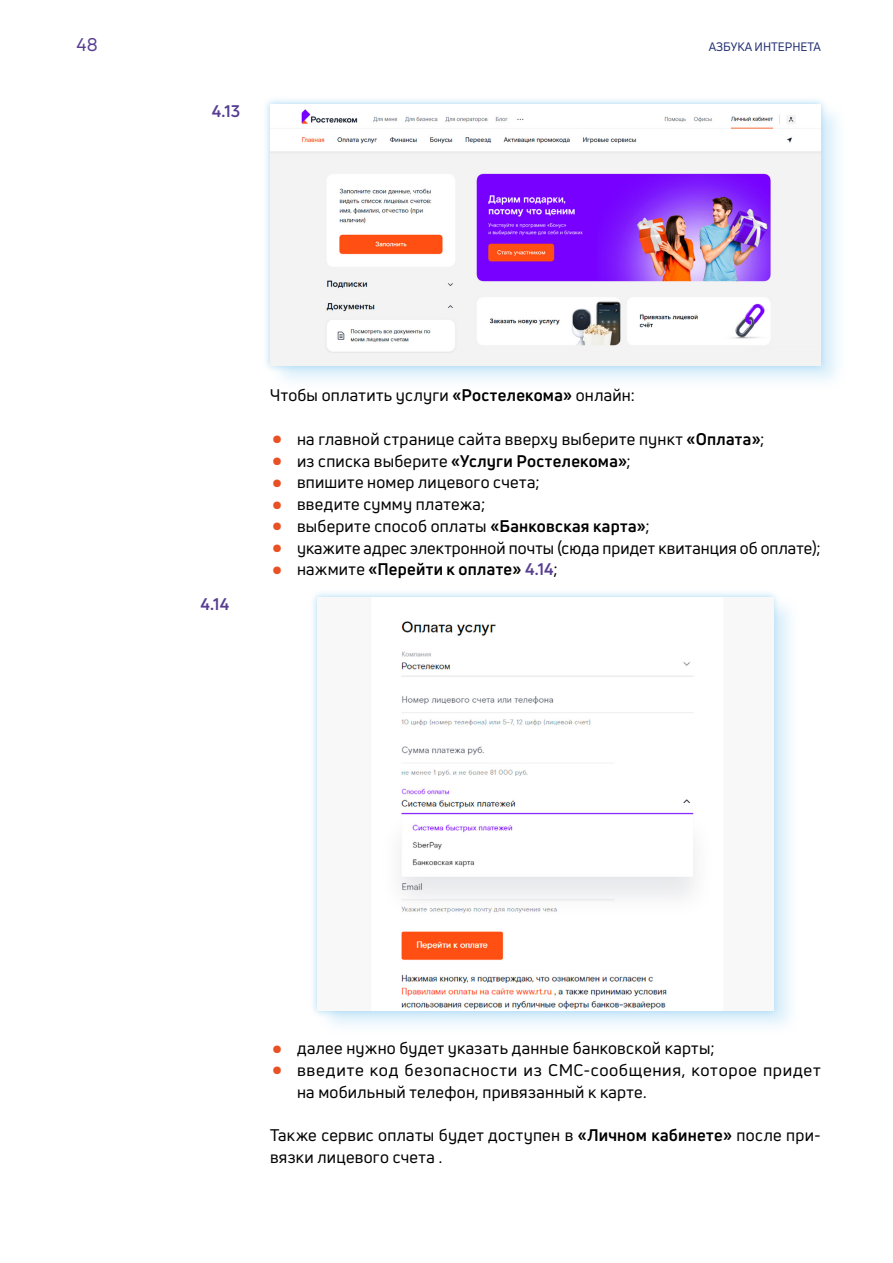
<style>
.page{position:relative;width:893px;height:1263px;background:#fff}
.page>*{position:absolute;margin:0;border:0;box-sizing:border-box;transform-origin:0 0}
.t1{font:18px "Uni Neue";color:#573e91}
.t2{font:16.5px/21.8px "Uni Neue";letter-spacing:.015em;color:#000}
.t3{font:16.5px/21.8px "Uni Neue";letter-spacing:.035em;color:#000}
.t4{font:700 16.5px "Uni Neue";letter-spacing:.015em;color:#000}
.t5{font:700 16.5px "Uni Neue";color:#573e91}
.t6{font:12px "Uni Neue";color:#243072}
.s1{font-weight:700}
.s2{font-size:39px;color:#e95124}
.s3{font-weight:400;font-size:39px;color:#e95124}
.s4{font-weight:400}
.s5{color:#573e91}
</style>
<div class="page">
<div style="left:316px;top:594px;width:484px;height:442px;background:#91cff3;opacity:.35"></div>
<div style="left:310px;top:590px;width:471px;height:428px;background:#91cff3;opacity:.75"></div>
<img style="left:318px;top:597px;width:455px;height:413px">
<div style="left:269px;top:101px;width:579px;height:290px;background:#91cff3;opacity:.35"></div>
<div style="left:263px;top:97px;width:565px;height:276px;background:#91cff3;opacity:.75"></div>
<img style="left:270px;top:104px;width:551px;height:261px">
<p class="t1" style="left:77px;top:33px;width:23px">48</p>
<p class="t6" style="left:709px;top:39px;width:114px">АЗБУКА ИНТЕРНЕТА</p>
<p class="t5" style="left:212px;top:100px;width:30px">4.13</p>
<p class="t5" style="left:200px;top:593px;width:30px">4.14</p>
<p class="t2" style="left:270px;top:384px;width:366px">Чтобы оплатить услуги <span class="s1">«Ростелекома»</span> онлайн:</p>
<p class="t2" style="left:270px;top:428px;width:496px"><span class="s2">•</span> на главной странице сайта вверху выберите пункт <span class="s1">«Оплата»</span>;</p>
<p class="t4" style="left:270px;top:450px;width:362px"><span class="s3">•</span> <span class="s4">из списка выберите</span> «Услуги Ростелекома»<span class="s4">;</span></p>
<p class="t2" style="left:270px;top:471px;width:271px"><span class="s2">•</span> впишите номер лицевого счета;</p>
<p class="t2" style="left:270px;top:493px;width:217px"><span class="s2">•</span> введите сумму платежа;</p>
<p class="t2" style="left:270px;top:515px;width:381px"><span class="s2">•</span> выберите способ оплаты <span class="s1">«Банковская карта»</span>;</p>
<p class="t2" style="left:270px;top:537px;width:552px"><span class="s2">•</span> укажите адрес электронной почты (сюда придет квитанция об оплате);</p>
<p class="t4" style="left:270px;top:559px;width:289px"><span class="s3">•</span> <span class="s4">нажмите</span> «Перейти к оплате» <span class="s5">4.14</span><span class="s4">;</span></p>
<p class="t2" style="left:270px;top:1037px;width:446px"><span class="s2">•</span> далее нужно будет указать данные банковской карты;</p>
<p class="t3" style="left:297px;top:1059px;width:525px;text-indent:-27px"><span class="s2">•</span> введите код безопасности из СМС-сообщения, которое придет на мобильный телефон, привязанный к карте.</p>
<p class="t2" style="left:270px;top:1124px;width:552px">Также сервис оплаты будет доступен в <span class="s1">«Личном кабинете»</span> после при&shy;вязки лицевого счета .</p>
</div>
